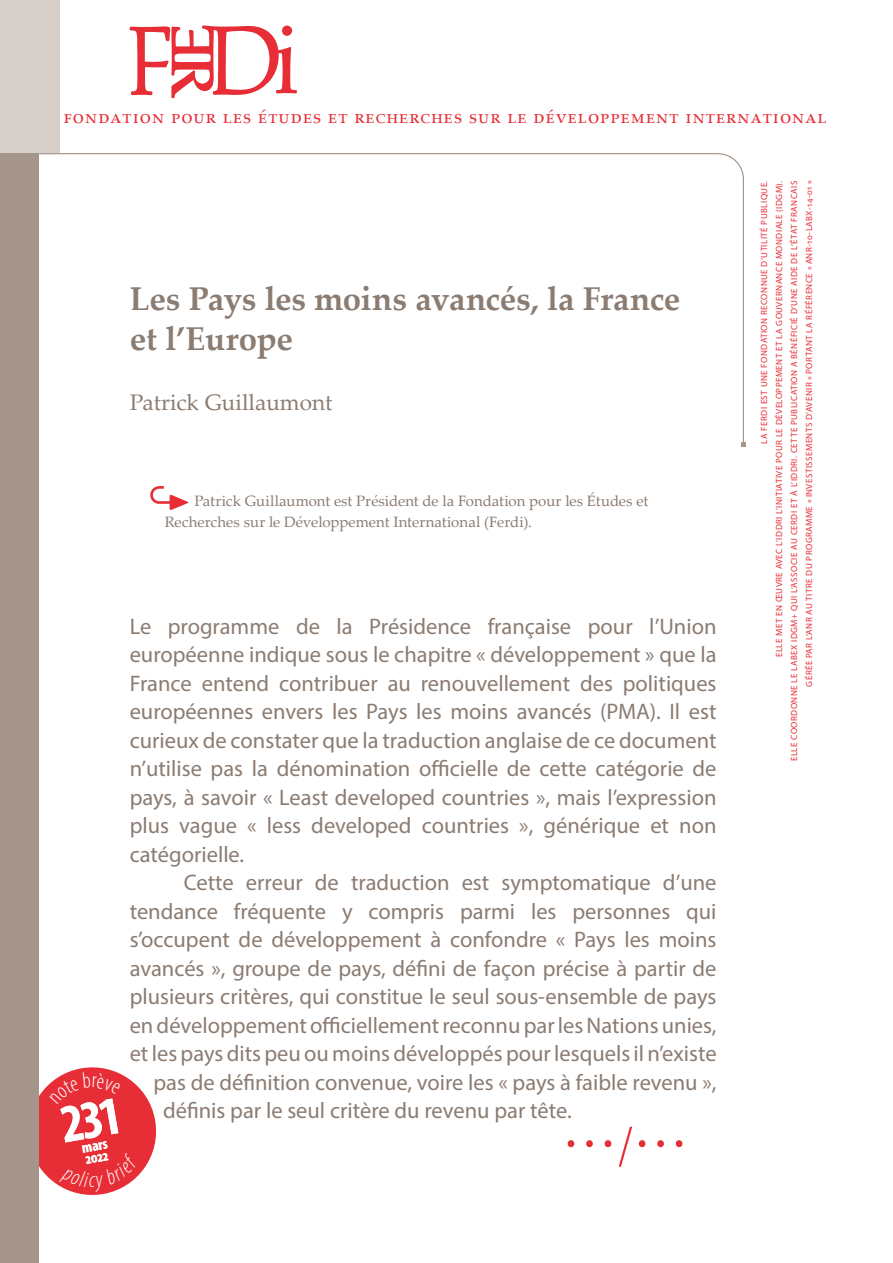
<style>
.page{position:relative;width:893px;height:1263px;background:#fff}
.page>*{position:absolute;margin:0;border:0;box-sizing:border-box;transform-origin:0 0}
.t1{font:55.5px "Myriad Pro";color:#e72d35}
.t2{font:700 33px/39px "Palatino Linotype";letter-spacing:-.01em;color:#8b7c72}
.t3{font:22.5px/28.5px "Myriad Pro";color:#8b7c72;text-align:justify}
.t4{font:22.5px "Palatino Linotype";color:#8b7c72}
.t5{font:19.5px "Palatino Linotype";letter-spacing:.05em;color:#e72d35}
.t6{font:15px/21px "Palatino Linotype";color:#8b7c72}
.t7{font:700 condensed 15px/12px "Myriad Pro";color:#fff}
.t8{font:9px/15px "Myriad Pro";letter-spacing:.05em;color:#e72d35;text-align:right}
.s1{font-weight:300;font-stretch:condensed}
</style>
<div class="page">
<svg style="left:130px;top:25px;width:167px;height:73px"></svg>
<div style="left:0;top:0;width:60px;height:153px;background:#d7cfc9"></div>
<svg style="left:150px;top:486px;width:38px;height:24px"></svg>
<div style="left:0;top:153px;width:38px;height:1110px;background:#a6958b"></div>
<svg style="left:38px;top:153px;width:706px;height:293px"></svg>
<svg style="left:741px;top:442px;width:5px;height:5px"></svg>
<svg style="left:38px;top:1062px;width:119px;height:138px"></svg>
<p class="t5" style="left:64px;top:103px;width:764px">fondation pour les études et recherches sur le développement international</p>
<h2 class="t2" style="left:130px;top:279px;width:552px">Les Pays les moins avancés, la France et l’Europe</h2>
<p class="t4" style="left:130px;top:386px;width:204px">Patrick Guillaumont</p>
<p class="t6" style="left:165px;top:489px;width:485px;text-indent:30px">Patrick Guillaumont est Président de la Fondation pour les Études et<br>Recherches sur le Développement International (Ferdi).</p>
<p class="t7" style="left:81px;top:1141px;width:27px;rotate:-10deg">mars<br>2022</p>
<p class="t3" style="left:130px;top:611px;width:588px">Le programme de la Présidence française pour l’Union européenne indique sous le chapitre « développement » que la France entend contribuer au renouvellement des politiques européennes envers les Pays les moins avancés (PMA). Il est curieux de constater que la traduction anglaise de ce document n’utilise pas la dénomination officielle de cette catégorie de pays, à savoir « Least developed countries », mais l’expression plus vague « less developed countries », générique et non catégorielle.</p>
<p class="t3" style="left:184px;top:868px;width:534px">Cette erreur de traduction est symptomatique d’une</p>
<p class="t3" style="left:130px;top:896px;width:588px">tendance fréquente y compris parmi les personnes qui</p>
<p class="t3" style="left:130px;top:925px;width:588px">s’occupent de développement à confondre « Pays les moins</p>
<p class="t3" style="left:130px;top:953px;width:588px">avancés », groupe de pays, défini de façon précise à partir de</p>
<p class="t3" style="left:130px;top:982px;width:588px">plusieurs critères, qui constitue le seul sous-ensemble de pays</p>
<p class="t3" style="left:130px;top:1010px;width:588px">en développement officiellement reconnu par les Nations unies,</p>
<p class="t3" style="left:130px;top:1039px;width:588px">et les pays dits peu ou moins développés pour lesquels il n’existe</p>
<p class="t3" style="left:153px;top:1067px;width:565px">pas de définition convenue, voire les « pays à faible revenu »,</p>
<p class="t3" style="left:163px;top:1096px;width:410px">définis par le seul critère du revenu par tête.</p>
<h1 class="t1" style="left:562px;top:1094px;width:128px">…<span class="s1">/</span>…</h1>
<p class="t8" style="left:756px;top:761px;width:582px;rotate:-90deg">LA FERDI EST UNE FONDATION RECONNUE D’UTILITÉ PUBLIQUE.<br>ELLE MET EN ŒUVRE AVEC L’IDDRI L’INITIATIVE POUR LE DÉVELOPPEMENT ET LA GOUVERNANCE MONDIALE (IDGM).<br>ELLE COORDONNE LE LABEX IDGM+ QUI L’ASSOCIE AU CERDI ET À L’IDDRI. CETTE PUBLICATION A BÉNÉFICIÉ D’UNE AIDE DE L’ÉTAT FRANCAIS GÉRÉE PAR L’ANR AU TITRE DU PROGRAMME « INVESTISSEMENTS D’AVENIR » PORTANT LA RÉFÉRENCE « ANR-10-LABX-14-01 »</p>
</div>
